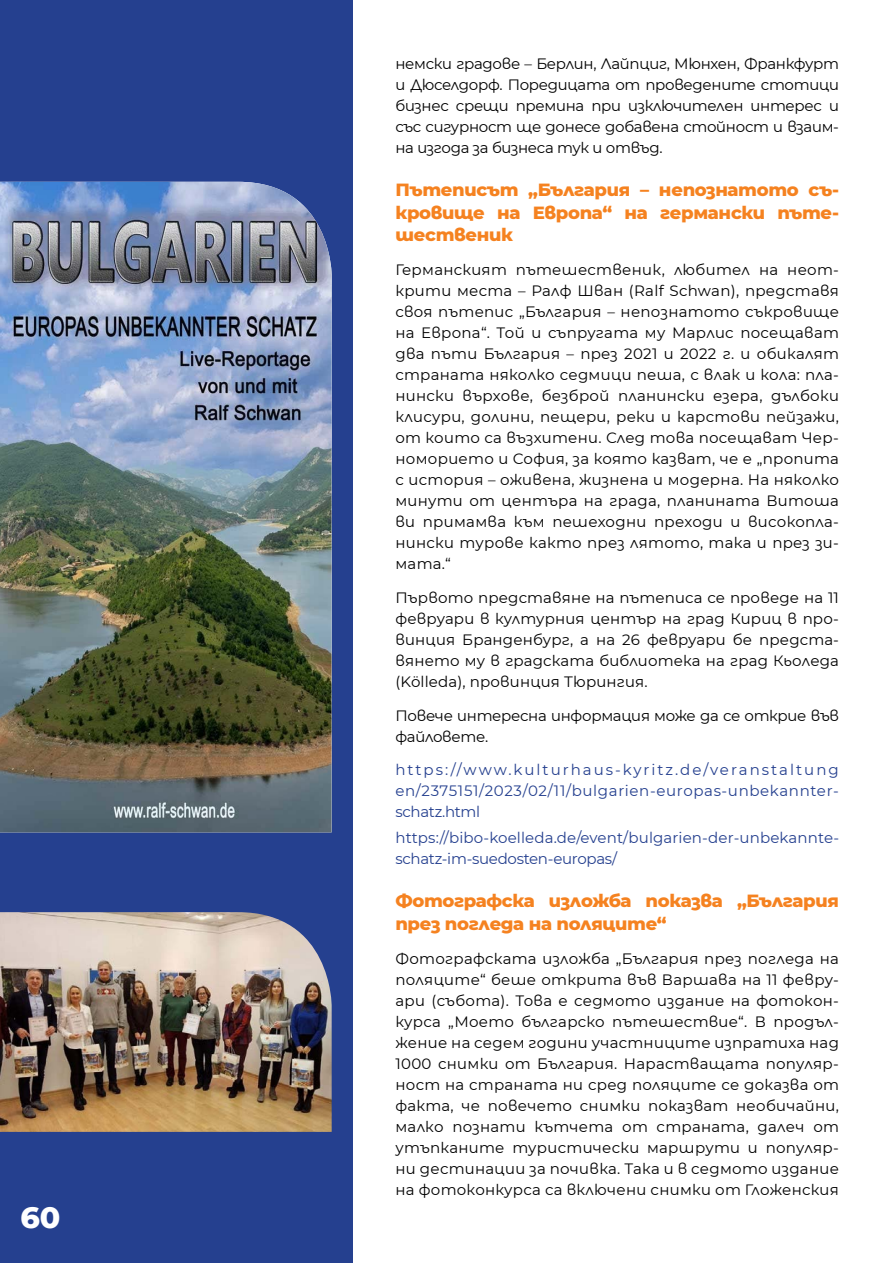
<style>
.page{position:relative;width:893px;height:1263px;background:#fff}
.page>*{position:absolute;margin:0;border:0;box-sizing:border-box;transform-origin:0 0}
.t1{font:800 30px "Montserrat";color:#fff}
.t2{font:800 18px/22.5px "Montserrat";letter-spacing:-.02em;color:#f58220;text-align:justify}
.t3{font:15px/21px "Montserrat";letter-spacing:.01em;color:#000;text-align:justify}
.t4{font:15px/21px "Montserrat";letter-spacing:.01em;color:#25408f;text-align:justify}
.t5{font:15px/21px "Montserrat";letter-spacing:-.02em;color:#000}
</style>
<div class="page">
<div style="left:0;top:0;width:353px;height:1263px;background:#25408f"></div>
<img style="left:0;top:182px;width:332px;height:650px">
<img style="left:0;top:912px;width:332px;height:220px">
<h1 class="t1" style="left:20px;top:1195px;width:42px">60</h1>
<p class="t3" style="left:395px;top:52px;width:445px">немски градове – Берлин, Лайпциг, Мюнхен, Франкфурт и Дюселдорф. П оредицата от проведените стотици бизнес срещи премина при изключителен интерес и със сигурност ще донесе добавена стойност и взаим&shy;на изгода за бизнеса тук и отвъд.</p>
<p class="t2" style="left:395px;top:178px;width:445px">Пътеписът „България – непознатото съ&shy;кровище на Европа“ на германски пъте&shy;шественик</p>
<p class="t3" style="left:395px;top:259px;width:445px">Германският пътешественик, любител на неот&shy;крити места – Ралф Шван (Ralf Schwan), представя своя пътепис „България – непознатото съкровище на Европа“. Той и съпругата му Марлис посещават два пъти България – през 2021 и 2022 г. и обикалят страната няколко седмици пеша, с влак и кола: пла&shy;нински върхове, безброй планински езера, дълбоки клисури, долини, пещери, реки и карстови пейзажи, от които са възхитени. След това посещават Чер&shy;номорието и София, за която казват, че е „пропита с история – оживена, жизнена и модерна. На няколко минути от центъра на града, планината Витоша ви примамва към пешеходни преходи и високопла&shy;нински турове както през лятото, така и през зи&shy;мата.“</p>
<p class="t3" style="left:395px;top:586px;width:445px">Първото представяне на пътеписа се проведе на 11 февруари в културния център на град Кириц в про&shy;винция Бранденбург, а на 26 февруари бе предста&shy;вянето му в градската библиотека на град Кьоледа (Kölleda), провинция Тюрингия.</p>
<p class="t5" style="left:395px;top:704px;width:445px">Повече интересна информация може да се открие във файловете.</p>
<p class="t4" style="left:395px;top:759px;width:445px">https://www.kulturhaus-kyritz.de/veranstaltung en/2375151/2023/02/11/bulgarien-europas-unbekannter&shy;schatz.html</p>
<p class="t4" style="left:395px;top:826px;width:445px">https://bibo-koelleda.de/event/bulgarien-der-unbekannte&shy;schatz-im-suedosten-europas/</p>
<p class="t2" style="left:395px;top:889px;width:445px">Фотографска изложба показва „България през погледа на поляците“</p>
<p class="t3" style="left:395px;top:947px;width:445px">Фотографската изложба „България през погледа на поляците“ беше открита във Варшава на 11 февру&shy;ари (събота). Това е седмото издание на фотокон&shy;курса „Моето българско пътешествие“. В продъл&shy;жение на седем години участниците изпратиха над 1000 снимки от България. Нарастващата популяр&shy;ност на страната ни сред поляците се доказва от факта, че повечето снимки показват необичайни, малко познати кътчета от страната, далеч от утъпканите туристически маршрути и популяр&shy;ни дестинации за почивка. Така и в седмото издание на фотоконкурса са включени снимки от Гложенския</p>
</div>
